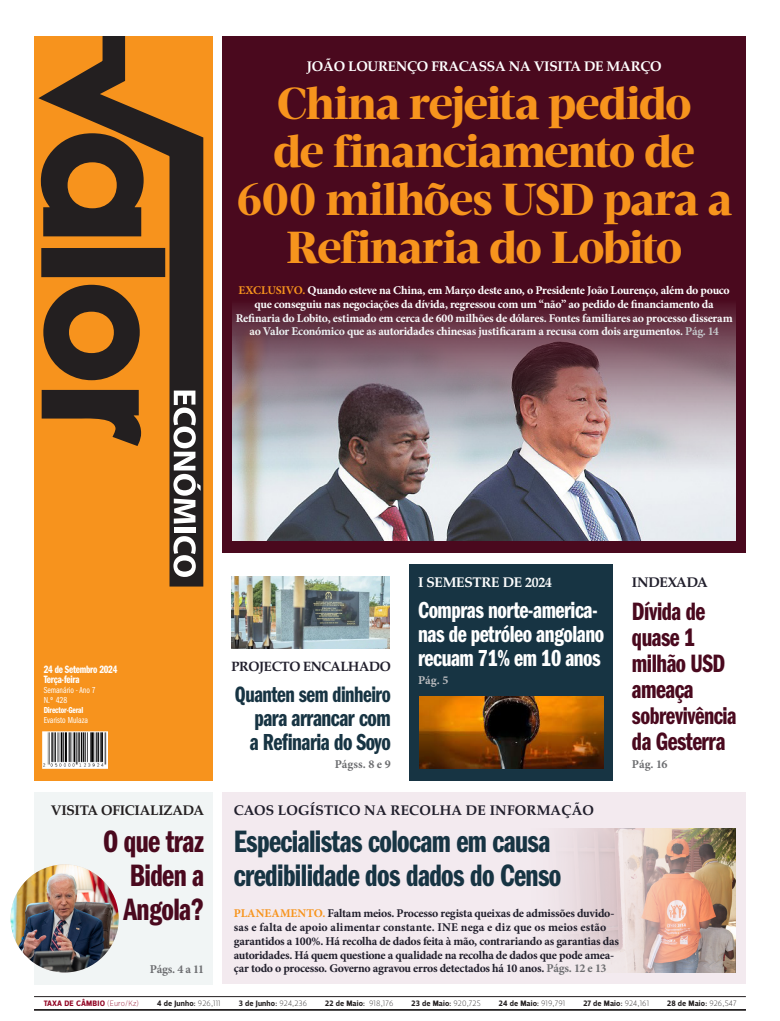
<style>
.page{position:relative;width:780px;height:1021px;background:#fff}
.page>*{position:absolute;margin:0;border:0;box-sizing:border-box;transform-origin:0 0}
.Título_70_66{font:900 46px/48px "Velino Headline";letter-spacing:-.03em;color:#f7941d;text-align:center}
.body{font:32px "Franklin Gothic Demi Cmpr";letter-spacing:-.02em;color:#173443}
.body-2{font:32px/34px "Franklin Gothic Demi Cmpr";letter-spacing:-.02em;color:#4a091e;text-align:justify}
.body-3{font:26px/26px "Franklin Gothic Demi Cmpr";letter-spacing:-.02em;color:#4a091e}
.body-4{font:25px "Franklin Gothic Demi Cmpr";letter-spacing:-.02em;color:#4a091e}
.body-5{font:24px/24px "Franklin Gothic Demi Cmpr";letter-spacing:-.02em;color:#fff}
.body-6{font:24px/24px "Franklin Gothic Demi Cmpr";letter-spacing:-.02em;color:#173443}
.body-7{font:23px "Franklin Gothic Demi Cmpr";letter-spacing:-.02em;color:#173443}
.body-8{font:700 14px "Zapf Calligraphic 801 BT";letter-spacing:-.02em;color:#fff}
.body-9{font:700 14px "Zapf Calligraphic 801 BT";letter-spacing:.01em;color:#201e2b}
.body-10{font:700 14px "Zapf Calligraphic 801 BT";letter-spacing:-.02em;color:#231f20}
.body-11{font:700 14px "Zapf Calligraphic 801 BT";letter-spacing:-.02em;color:#201e2b}
.body-12{font:700 13.5px "Zapf Calligraphic 801 BT";letter-spacing:-.03em;color:#201e2b}
.Txt_Minion{font:700 12px "Minion Pro";letter-spacing:-.01em;color:#6c6d70}
.Txt_Minion-2{font:700 12px "Minion Pro";color:#bcbdc0}
.Txt_Minion-3{font:700 11.8px/13.8px "Minion Pro";letter-spacing:-.02em;color:#fff;text-align:center}
.Txt_Minion-4{font:700 11.8px/13.8px "Minion Pro";letter-spacing:-.02em;color:#201e2b}
.t1{font:11px "Franklin Gothic Demi Cmpr";letter-spacing:-.02em;color:#fff}
.t2{font:9px/10px "Franklin Gothic Demi Cmpr";letter-spacing:-.02em;color:#fff}
.t3{font:9px "Franklin Gothic Book Cmpr";color:#fff}
.t4{font:700 8px "Velino Sans";letter-spacing:.02em;color:#231f20}
.t5{font:700 8px "Velino Sans";letter-spacing:.02em;color:#930927}
.s1{color:#f7941d}
.s2{font-size:12px;color:#bcbdc0}
.s3{font-family:"Franklin Gothic Book Cmpr"}
.s4{font-size:12px;color:#6c6d70}
.s5{font-weight:100}
</style>
<div class="page">
<div style="left:222px;top:792px;width:524px;height:191px;background:#f3eaef"></div>
<div style="left:409px;top:564px;width:204px;height:216px;background:#173443"></div>
<hr style="left:34px;top:1009px;width:711px;height:1px;background:#231f20">
<hr style="left:34px;top:996px;width:711px;height:1px;background:#231f20">
<div style="left:34px;top:36px;width:179px;height:744px;background:#f7931d"></div>
<svg style="left:38px;top:36px;width:166px;height:551px"></svg>
<svg style="left:173px;top:390px;width:27px;height:133px;background:#838182"></svg>
<div style="left:174px;top:527px;width:21px;height:5px;background:#fff"></div>
<svg style="left:173px;top:536px;width:23px;height:41px"></svg>
<img style="left:43px;top:731px;width:65px;height:37px">
<div style="left:34px;top:792px;width:179px;height:192px;background:#f1f5f5"></div>
<div style="left:222px;top:36px;width:524px;height:516px;background:#4a091e"></div>
<img style="left:561px;top:828px;width:174px;height:144px">
<img style="left:232px;top:576px;width:158px;height:72px">
<img style="left:419px;top:696px;width:184px;height:72px">
<img style="left:233px;top:305px;width:502px;height:235px">
<img style="left:11px;top:864px;width:108px;height:108px;border-radius:54px">
<p class="body-8" style="left:307px;top:58px;width:356px">JOÃO LOURENÇO FRACASSA NA VISITA DE MARÇO</p>
<p class="Título_70_66" style="left:236px;top:80px;width:497px">China rejeita pedido<br>de financiamento de<br>600 milhões USD para a<br>Refinaria do Lobito</p>
<p class="Txt_Minion-3" style="left:236px;top:283px;width:498px"><span class="s1">EXCLUSIVO.</span> Quando esteve na China, em Março deste ano, o Presidente João Lourenço, além do pouco que conseguiu nas negociações da dívida, regressou com um “não” ao pedido de financiamento da Refinaria do Lobito, estimado em cerca de 600 milhões de dólares. Fontes familiares ao processo disseram ao Valor Económico que as autoridades chinesas justificaram a recusa com dois argumentos. <span class="s2">Pág. 14</span></p>
<p class="t1" style="left:44px;top:663px;width:75px">24 de Setembro 2024</p>
<p class="t1" style="left:44px;top:673px;width:37px">Terça-feira</p>
<p class="t3" style="left:44px;top:685px;width:54px">Semanário - Ano 7</p>
<p class="t3" style="left:44px;top:695px;width:25px">N.º 428</p>
<p class="t2" style="left:44px;top:705px;width:46px">Director-Geral<br><span class="s3">Evaristo Mulaza</span></p>
<p class="body-10" style="left:51px;top:802px;width:155px">VISITA OFICIALIZADA</p>
<p class="body-2" style="left:124px;top:825px;width:82px;text-indent:-20px">O que traz Biden a Angola?</p>
<p class="Txt_Minion" style="left:150px;top:960px;width:56px">Págs. 4 a 11</p>
<p class="body-12" style="left:231px;top:658px;width:161px">PROJECTO ENCALHADO</p>
<p class="body-7" style="left:235px;top:681px;width:157px">Quanten sem dinheiro</p>
<p class="body-6" style="left:250px;top:706px;width:142px">para arrancar com a Refinaria do Soyo</p>
<p class="body-8" style="left:418px;top:574px;width:135px">I SEMESTRE DE 2024</p>
<p class="body-5" style="left:418px;top:598px;width:187px">Compras norte-america&shy;nas de petróleo angolano recuam 71% em 10 anos</p>
<p class="Txt_Minion-2" style="left:418px;top:672px;width:32px">Pág. 5</p>
<p class="body-11" style="left:632px;top:574px;width:78px">INDEXADA</p>
<p class="body-3" style="left:632px;top:598px;width:95px">Dívida de quase 1 milhão USD ameaça</p>
<p class="body-4" style="left:632px;top:701px;width:106px">sobrevivência</p>
<p class="body-3" style="left:632px;top:728px;width:95px">da Gesterra</p>
<p class="Txt_Minion" style="left:335px;top:756px;width:57px">Págss. 8 e 9</p>
<p class="Txt_Minion" style="left:632px;top:756px;width:37px">Pág. 16</p>
<p class="body-9" style="left:234px;top:802px;width:362px">CAOS LOGÍSTICO NA RECOLHA DE INFORMAÇÃO</p>
<p class="body" style="left:234px;top:824px;width:318px">Especialistas colocam em causa</p>
<p class="body" style="left:234px;top:858px;width:329px">credibilidade dos dados do Censo</p>
<p class="Txt_Minion-4" style="left:234px;top:906px;width:387px"><span class="s1">PLANEAMENTO.</span> Faltam meios. Processo regista queixas de admissões duvido&shy;sas e falta de apoio alimentar constante. INE nega e diz que os meios estão garantidos a 100%. Há recolha de dados feita à mão, contrariando as garantias das autoridades. Há quem questione a qualidade na recolha de dados que pode amea&shy;çar todo o processo. Governo agravou erros detectados há 10 anos. <span class="s4">Págs. 12 e 13</span></p>
<p class="t5" style="left:44px;top:998px;width:97px">TAXA DE CÂMBIO <span class="s5">(Euro/Kz)</span></p>
<p class="t4" style="left:157px;top:998px;width:65px">4 de Junho: <span class="s5">926,111</span></p>
<p class="t4" style="left:239px;top:998px;width:70px">3 de Junho: <span class="s5">924,236</span></p>
<p class="t4" style="left:325px;top:998px;width:70px">22 de Maio: <span class="s5">918,176</span></p>
<p class="t4" style="left:411px;top:998px;width:71px">23 de Maio: <span class="s5">920,725</span></p>
<p class="t4" style="left:499px;top:998px;width:68px">24 de Maio: <span class="s5">919,791</span></p>
<p class="t4" style="left:583px;top:998px;width:67px">27 de Maio: <span class="s5">924,161</span></p>
<p class="t4" style="left:667px;top:998px;width:71px">28 de Maio: <span class="s5">926,547</span></p>
</div>
